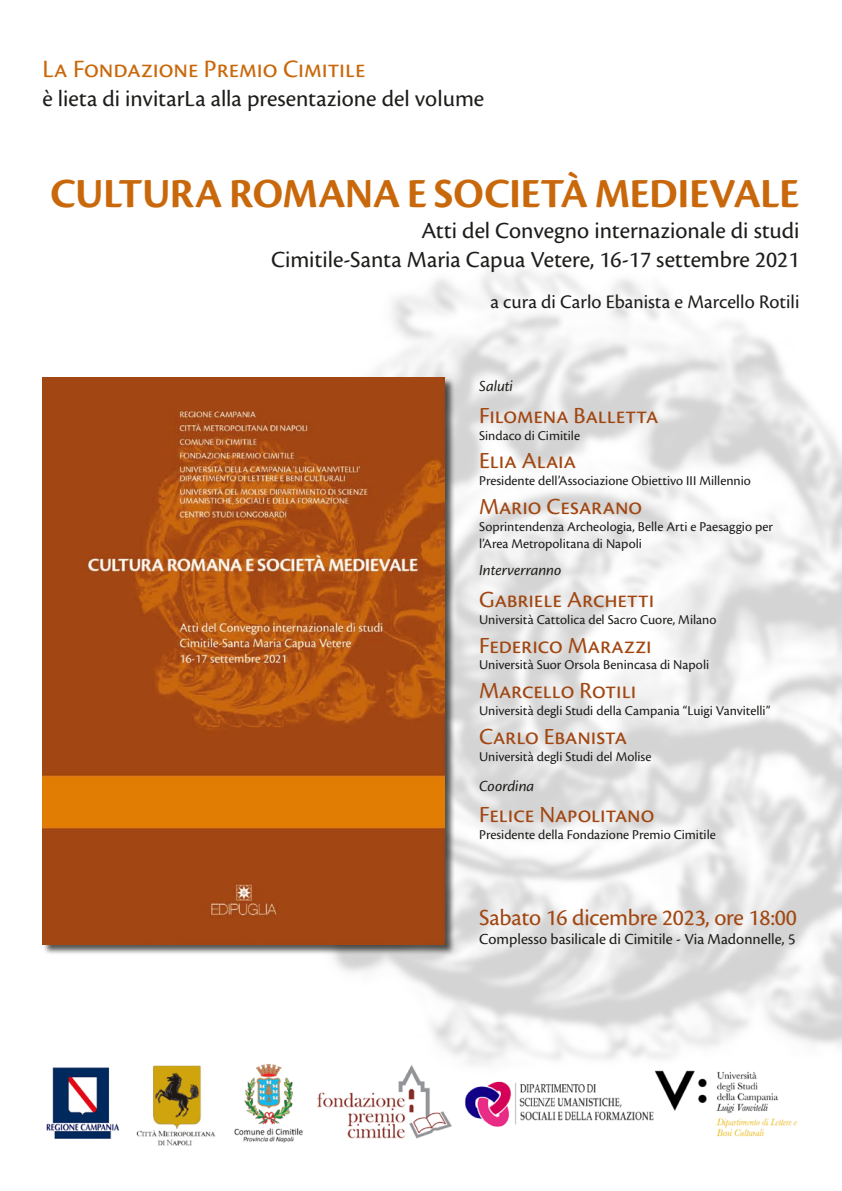
<style>
.page{position:relative;width:842px;height:1191px;background:#fff}
.page>*{position:absolute;margin:0;border:0;box-sizing:border-box;transform-origin:0 0}
.t1{font:43px "Cronos Pro Bold Disp";color:#c9680b}
.t2{font:26px "Cronos Pro";letter-spacing:-.005em;color:#c9680b}
.t3{font:24px "Cronos Pro";letter-spacing:-.005em;color:#a14611}
.t4{font:24px/28.8px "Cronos Pro";color:#1d1d1b;text-align:right}
.t5{font:20px "Cronos Pro";color:#1d1d1b}
.t6{font:16px "Cronos Pro";color:#1d1d1b}
.t7{font:italic 16px "Cronos Pro";letter-spacing:-.005em;color:#1d1d1b}
.t8{font:14px/16.8px "Cronos Pro";color:#1d1d1b}
</style>
<div class="page">
<div style="left:43px;top:377px;width:412px;height:578px;background:#1d1d1b;opacity:.75"></div>
<img style="left:43px;top:377px;width:401px;height:567px">
<img style="left:46px;top:1052px;width:752px;height:94px">
<h2 class="t2" style="left:43px;top:54px;width:324px">La Fondazione Premio Cimitile</h2>
<h3 class="t4" style="left:43px;top:84px;width:443px">è lieta di invitarLa alla presentazione del volume</h3>
<h1 class="t1" style="left:50px;top:168px;width:750px">CULTURA ROMANA E SOCIETÀ MEDIEVALE</h1>
<h3 class="t4" style="left:271px;top:216px;width:530px">Atti del Convegno internazionale di studi<br>Cimitile-Santa Maria Capua Vetere, 16-17 settembre 2021</h3>
<h3 class="t5" style="left:490px;top:290px;width:310px">a cura di Carlo Ebanista e Marcello Rotili</h3>
<p class="t7" style="left:479px;top:377px;width:35px">Saluti</p>
<h3 class="t3" style="left:479px;top:401px;width:181px">Filomena Balletta</h3>
<p class="t8" style="left:479px;top:427px;width:102px">Sindaco di Cimitile</p>
<h3 class="t3" style="left:479px;top:447px;width:98px">Elia Alaia</h3>
<p class="t8" style="left:479px;top:472px;width:273px">Presidente dell’Associazione Obiettivo III Millennio</p>
<h3 class="t3" style="left:479px;top:493px;width:165px">Mario Cesarano</h3>
<p class="t8" style="left:479px;top:518px;width:295px">Soprintendenza Archeologia, Belle Arti e Paesaggio per l’Area Metropolitana di Napoli</p>
<p class="t7" style="left:479px;top:561px;width:84px">Interverranno</p>
<h3 class="t3" style="left:479px;top:586px;width:177px">Gabriele Archetti</h3>
<p class="t8" style="left:479px;top:611px;width:239px">Università Cattolica del Sacro Cuore, Milano</p>
<h3 class="t3" style="left:479px;top:631px;width:174px">Federico Marazzi</h3>
<p class="t8" style="left:479px;top:657px;width:232px">Università Suor Orsola Benincasa di Napoli</p>
<h3 class="t3" style="left:479px;top:677px;width:159px">Marcello Rotili</h3>
<p class="t8" style="left:479px;top:702px;width:293px">Università degli Studi della Campania “Luigi Vanvitelli”</p>
<h3 class="t3" style="left:479px;top:722px;width:149px">Carlo Ebanista</h3>
<p class="t8" style="left:479px;top:748px;width:174px">Università degli Studi del Molise</p>
<p class="t7" style="left:479px;top:776px;width:57px">Coordina</p>
<h3 class="t3" style="left:479px;top:801px;width:177px">Felice Napolitano</h3>
<p class="t8" style="left:479px;top:826px;width:238px">Presidente della Fondazione Premio Cimitile</p>
<h3 class="t3" style="left:479px;top:903px;width:319px">Sabato 16 dicembre 2023, ore 18:00</h3>
<p class="t6" style="left:479px;top:930px;width:318px">Complesso basilicale di Cimitile - Via Madonnelle, 5</p>
</div>
